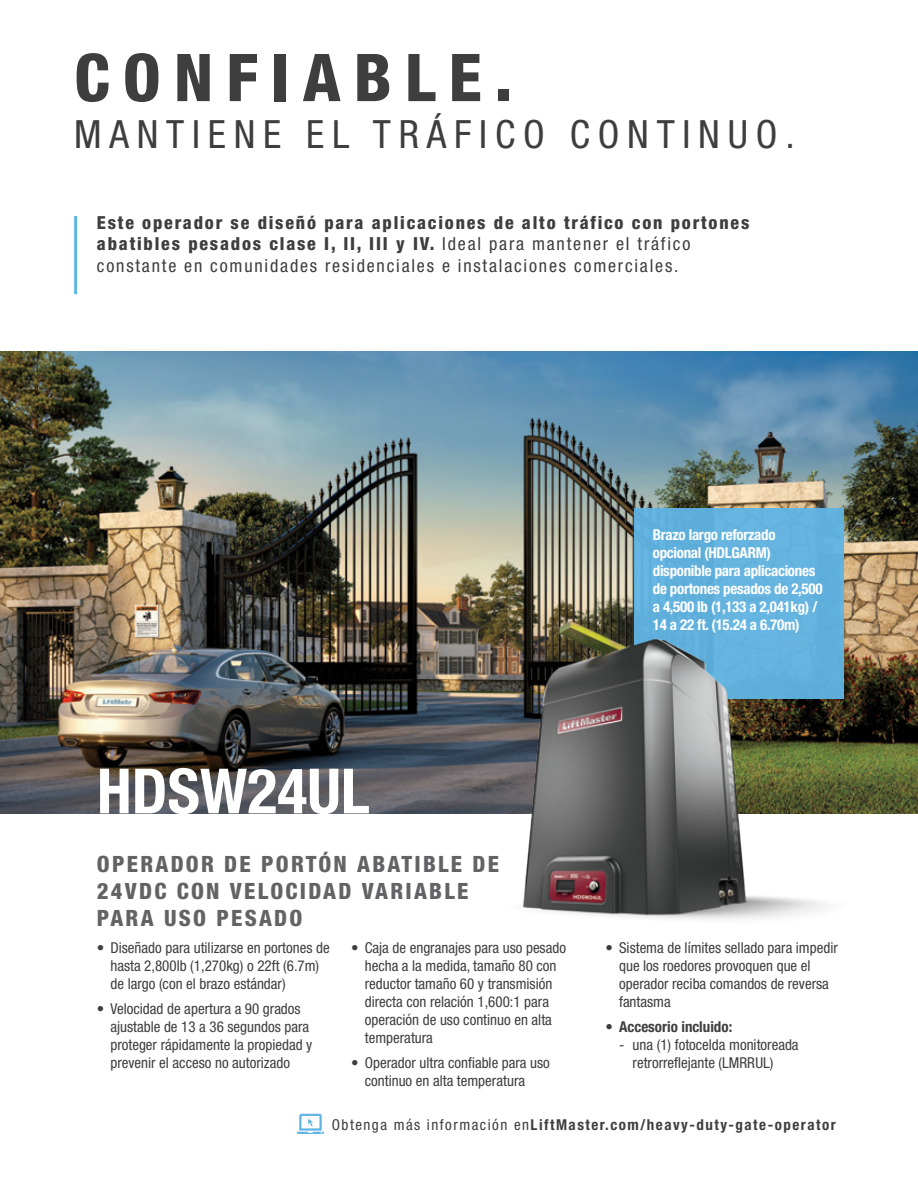
<style>
.page{position:relative;width:918px;height:1188px;background:#fff}
.page>*{position:absolute;margin:0;border:0;box-sizing:border-box;transform-origin:0 0}
.t1{font:800 condensed 66px "Helvetica Neue LT Std";letter-spacing:.2em;color:#3e3e3f}
.t2{font:700 condensed 62.4px "Helvetica Neue LT Std";color:#fff}
.t3{font:condensed 39px "Helvetica Neue LT Std";letter-spacing:.2em;color:#3e3e3f}
.t4{font:800 condensed 22.5px/27px "Helvetica Neue LT Std";letter-spacing:.1em;color:#636366}
.t5{font:800 condensed 18px/21.6px "Helvetica Neue LT Std";letter-spacing:.1em;color:#3e3e3f}
.t6{font:condensed 15px/18px "Helvetica Neue LT Std";color:#3e3e3f}
.t7{font:700 condensed 15px/18px "Helvetica Neue LT Std";letter-spacing:-.02em;color:#fff}
.Accessory_text{font:700 condensed 15px "Helvetica Neue LT Std";letter-spacing:.1em;color:#3e3e3f}
.Accessory_text-2{font:700 condensed 15px "Helvetica Neue LT Std";color:#3e3e3f}
.s1{font-weight:400}
</style>
<div class="page">
<img style="left:0;top:351px;width:918px;height:462px">
<hr style="left:74px;top:216px;width:3px;height:78px;background:#60b5e5">
<div style="left:635px;top:508px;width:209px;height:191px;background:#60b5e5"></div>
<img style="left:462px;top:603px;width:401px;height:316px">
<svg style="left:297px;top:1114px;width:27px;height:20px"></svg>
<p class="t1" style="left:74px;top:37px;width:439px">CONFIABLE.</p>
<p class="t3" style="left:74px;top:112px;width:722px">MANTIENE EL TRÁFICO CONTINUO.</p>
<p class="t5" style="left:97px;top:211px;width:654px">Este operador se diseñó para aplicaciones de alto tráfico con portones abatibles pesados clase I, II, III y IV. <span class="s1">Ideal para mantener el tráfico constante en comunidades residenciales e instalaciones comerciales.</span></p>
<p class="t7" style="left:653px;top:525px;width:171px">Brazo largo reforzado opcional (HDLGARM) disponible para aplicaciones de portones pesados de 2,500 a 4,500 lb (1,133 a 2,041kg) /<br>14 a 22 ft. (15.24 a 6.70m)</p>
<p class="t2" style="left:97px;top:753px;width:274px">HDSW24UL</p>
<p class="t4" style="left:97px;top:850px;width:403px">OPERADOR DE PORTÓN ABATIBLE DE<br>24VDC CON VELOCIDAD VARIABLE<br>PARA USO PESADO</p>
<p class="t6" style="left:110px;top:939px;width:221px;text-indent:-14px">• Diseñado para utilizarse en portones de hasta 2,800lb (1,270kg) o 22ft (6.7m) de largo (con el brazo estándar)</p>
<p class="t6" style="left:110px;top:999px;width:203px;text-indent:-14px">• Velocidad de apertura a 90 grados ajustable de 13 a 36 segundos para proteger rápidamente la propiedad y prevenir el acceso no autorizado</p>
<p class="t6" style="left:365px;top:939px;width:203px;text-indent:-14px">• Caja de engranajes para uso pesado hecha a la medida, tamaño 80 con reductor tamaño 60 y transmisión directa con relación 1,600:1 para operación de uso continuo en alta temperatura</p>
<p class="t6" style="left:365px;top:1053px;width:187px;text-indent:-14px">• Operador ultra confiable para uso continuo en alta temperatura</p>
<p class="t6" style="left:619px;top:939px;width:220px;text-indent:-14px">• Sistema de límites sellado para impedir que los roedores provoquen que el operador reciba comandos de reversa fantasma</p>
<p class="Accessory_text-2" style="left:606px;top:1017px;width:128px"><span class="s1">•</span> Accesorio incluido:</p>
<p class="t6" style="left:633px;top:1035px;width:167px;text-indent:-14px">- una (1) fotocelda monitoreada retrorreflejante (LMRRUL)</p>
<p class="Accessory_text" style="left:332px;top:1115px;width:505px"><span class="s1">Obtenga más información en</span>LiftMaster.com/heavy-duty-gate-operator</p>
</div>
